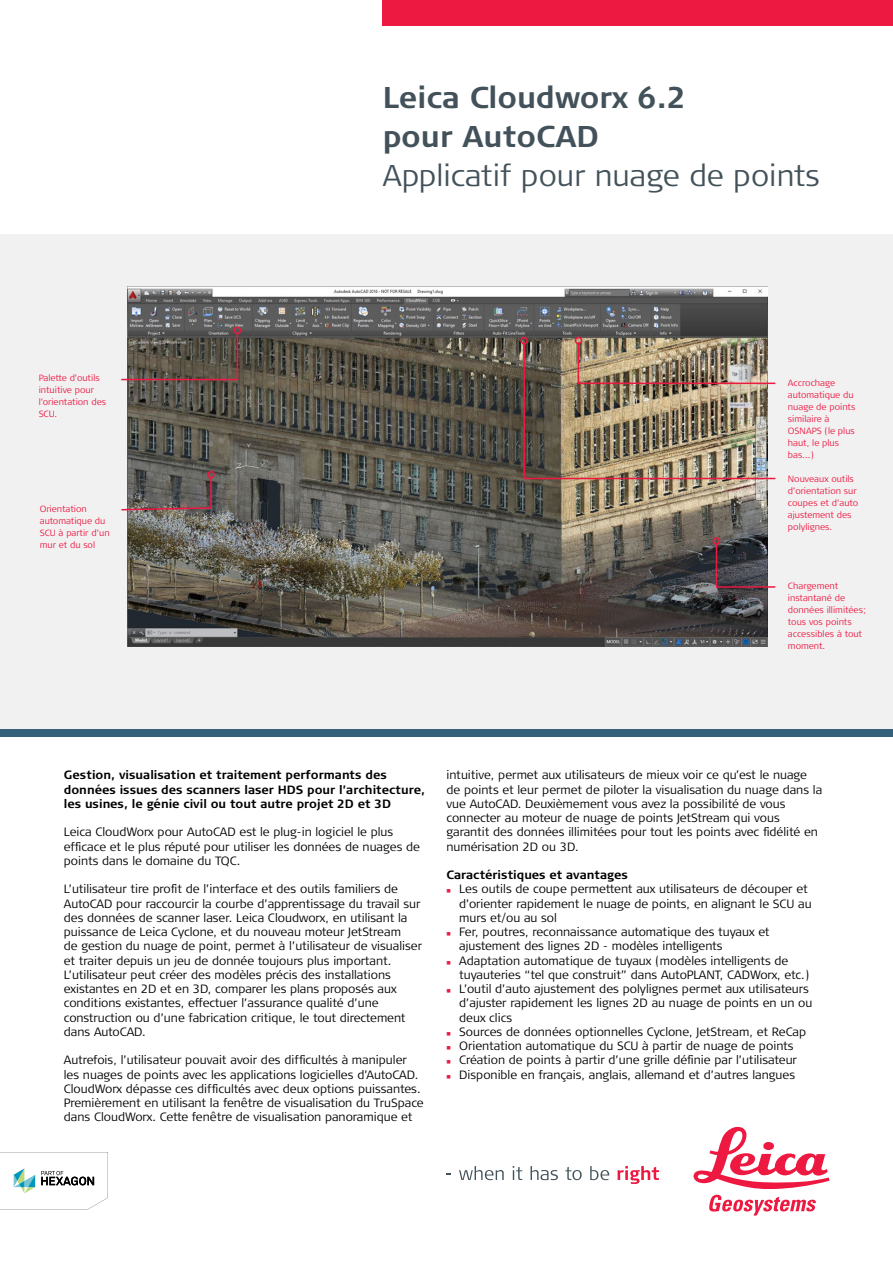
<style>
.page{position:relative;width:893px;height:1263px;background:#fff}
.page>*{position:absolute;margin:0;border:0;box-sizing:border-box;transform-origin:0 0}
.t1{font:700 30px/39px "Signa Column";color:#43525a}
.t2{font:300 30px "Signa Column";color:#43525a}
.t3{font:300 12px/14.2px "Signa Column";color:#000}
.t4{font:700 12px/14.2px "Signa Column";color:#000}
.t5{font:300 9px/12px "Signa Column";color:#ed1941}
.s1{color:#ed1941}
</style>
<div class="page">
<div style="left:383px;top:0;width:510px;height:26px;background:#ed1941"></div>
<svg style="left:459px;top:1166px;width:45px;height:14px"></svg>
<svg style="left:513px;top:1166px;width:9px;height:14px"></svg>
<svg style="left:531px;top:1166px;width:27px;height:14px"></svg>
<svg style="left:565px;top:1167px;width:17px;height:13px"></svg>
<svg style="left:590px;top:1166px;width:19px;height:14px"></svg>
<svg style="left:618px;top:1166px;width:41px;height:18px"></svg>
<svg style="left:693px;top:1127px;width:136px;height:62px"></svg>
<svg style="left:709px;top:1195px;width:107px;height:20px"></svg>
<div style="left:0;top:234px;width:893px;height:502px;background:#f1f1f2"></div>
<img style="left:128px;top:286px;width:639px;height:360px">
<div style="left:0;top:728px;width:893px;height:8px;background:#35617d"></div>
<svg style="left:121px;top:476px;width:91px;height:35px;background:#6f6363"></svg>
<div style="left:207px;top:471px;width:8px;height:7px;border:2px solid #ed1941;border-radius:50%"></div>
<svg style="left:121px;top:332px;width:118px;height:49px;background:#655951"></svg>
<svg style="left:715px;top:542px;width:61px;height:46px;background:#5b525a"></svg>
<img style="left:523px;top:342px;width:253px;height:138px">
<div style="left:234px;top:327px;width:7px;height:7px;border:2px solid #ed1941;border-radius:50%"></div>
<div style="left:575px;top:337px;width:7px;height:7px;border:2px solid #ed1941;border-radius:50%"></div>
<div style="left:713px;top:537px;width:7px;height:8px;border:2px solid #ed1941;border-radius:50%"></div>
<div style="left:520px;top:337px;width:8px;height:7px;border:2px solid #ed1941;border-radius:50%"></div>
<svg style="left:0;top:1152px;width:108px;height:58px"></svg>
<p class="t5" style="left:39px;top:372px;width:69px">Palette d’outils intuitive pour l’orientation des<br>SCU.</p>
<p class="t5" style="left:40px;top:503px;width:71px">Orientation automatique du<br>SCU à partir d’un mur et du sol</p>
<h1 class="t1" style="left:383px;top:79px;width:305px">Leica Cloudworx 6.2 pour AutoCAD</h1>
<h1 class="t2" style="left:383px;top:157px;width:439px">Applicatif pour nuage de points</h1>
<p class="t5" style="left:788px;top:377px;width:69px">Accrochage automatique du nuage de points similaire à<br>OSNAPS (le plus haut, le plus bas...)</p>
<p class="t5" style="left:788px;top:473px;width:72px">Nouveaux outils d’orientation sur coupes et d’auto ajustement des polylignes.</p>
<p class="t5" style="left:788px;top:580px;width:79px">Chargement instantané de données illimitées; tous vos points accessibles à tout moment.</p>
<p class="t4" style="left:64px;top:768px;width:363px">Gestion, visualisation et traitement performants des données issues des scanners laser HDS pour l’architecture, les usines, le génie civil ou tout autre projet 2D et 3D</p>
<p class="t3" style="left:64px;top:825px;width:358px">Leica CloudWorx pour AutoCAD est le plug-in logiciel le plus efficace et le plus réputé pour utiliser les données de nuages de points dans le domaine du TQC.</p>
<p class="t3" style="left:64px;top:882px;width:360px">L’utilisateur tire profit de l’interface et des outils familiers de AutoCAD pour raccourcir la courbe d’apprentissage du travail sur des données de scanner laser. Leica Cloudworx, en utilisant la puissance de Leica Cyclone, et du nouveau moteur JetStream<br>de gestion du nuage de point, permet à l’utilisateur de visualiser et traiter depuis un jeu de donnée toujours plus important.<br>L’utilisateur peut créer des modèles précis des installations existantes en 2D et en 3D, comparer les plans proposés aux conditions existantes, effectuer l’assurance qualité d’une construction ou d’une fabrication critique, le tout directement dans AutoCAD.</p>
<p class="t3" style="left:64px;top:1053px;width:361px">Autrefois, l’utilisateur pouvait avoir des difficultés à manipuler les nuages de points avec les applications logicielles d’AutoCAD.<br>CloudWorx dépasse ces difficultés avec deux options puissantes.<br>Premièrement en utilisant la fenêtre de visualisation du TruSpace dans CloudWorx. Cette fenêtre de visualisation panoramique et</p>
<p class="t3" style="left:446px;top:768px;width:377px">intuitive, permet aux utilisateurs de mieux voir ce qu’est le nuage de points et leur permet de piloter la visualisation du nuage dans la vue AutoCAD. Deuxièmement vous avez la possibilité de vous connecter au moteur de nuage de points JetStream qui vous garantit des données illimitées pour tout les points avec fidélité en numérisation 2D ou 3D.</p>
<p class="t4" style="left:446px;top:868px;width:183px">Caractéristiques et avantages</p>
<p class="t3" style="left:459px;top:882px;width:354px;text-indent:-13px"><span class="s1">■</span> Les outils de coupe permettent aux utilisateurs de découper et d’orienter rapidement le nuage de points, en alignant le SCU au murs et/ou au sol</p>
<p class="t3" style="left:459px;top:925px;width:312px;text-indent:-13px"><span class="s1">■</span> Fer, poutres, reconnaissance automatique des tuyaux et ajustement des lignes 2D - modèles intelligents</p>
<p class="t3" style="left:459px;top:953px;width:352px;text-indent:-13px"><span class="s1">■</span> Adaptation automatique de tuyaux (modèles intelligents de tuyauteries “tel que construit” dans AutoPLANT, CADWorx, etc.)</p>
<p class="t3" style="left:459px;top:982px;width:355px;text-indent:-13px"><span class="s1">■</span> L’outil d’auto ajustement des polylignes permet aux utilisateurs d’ajuster rapidement les lignes 2D au nuage de points en un ou deux clics</p>
<p class="t3" style="left:446px;top:1025px;width:361px"><span class="s1">■</span> Sources de données optionnelles Cyclone, JetStream, et ReCap</p>
<p class="t3" style="left:446px;top:1039px;width:349px"><span class="s1">■</span> Orientation automatique du SCU à partir de nuage de points</p>
<p class="t3" style="left:446px;top:1053px;width:352px"><span class="s1">■</span> Création de points à partir d’une grille définie par l’utilisateur</p>
<p class="t3" style="left:446px;top:1067px;width:350px"><span class="s1">■</span> Disponible en français, anglais, allemand et d’autres langues</p>
</div>
